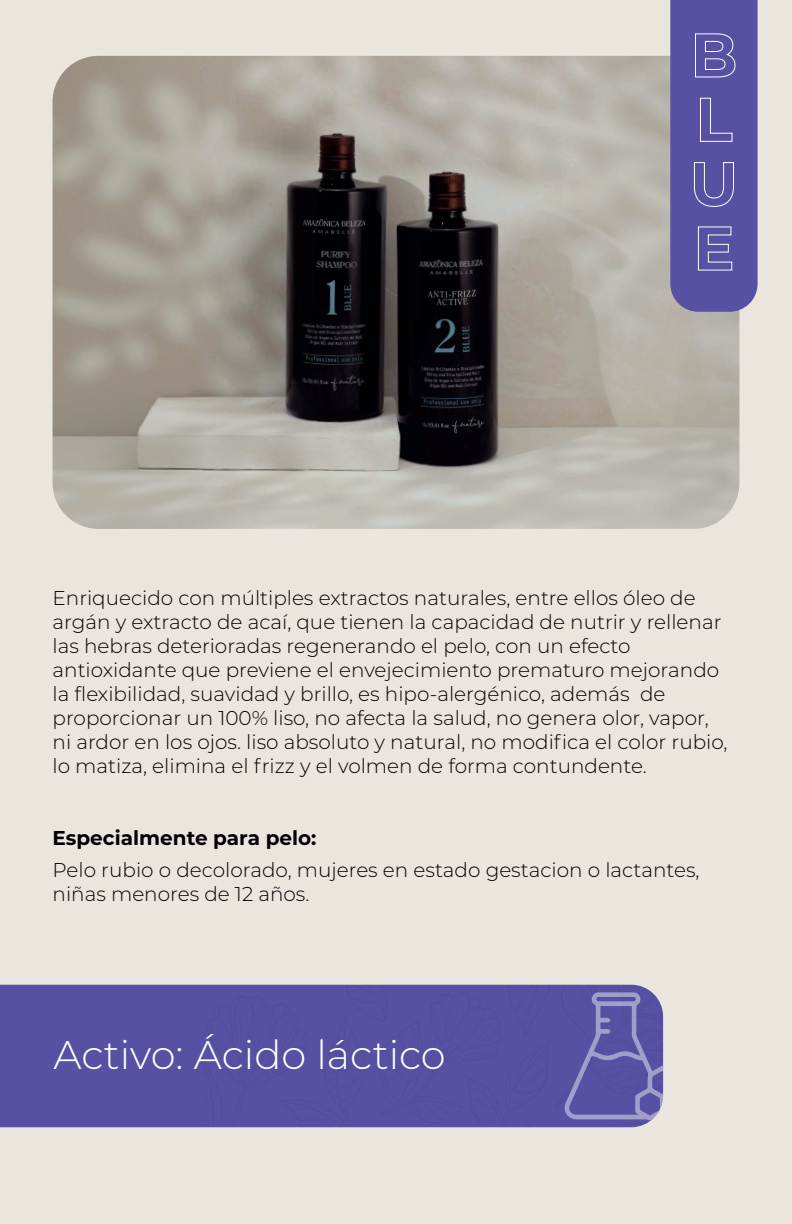
<style>
.page{position:relative;width:792px;height:1224px;background:#eae5dd}
.page>*{position:absolute;margin:0;border:0;box-sizing:border-box;transform-origin:0 0}
.t1{font:300 40px "Montserrat";color:#fff}
.t2{font:300 20px/24px "Montserrat";color:#000001}
.t3{font:700 20px "Montserrat";color:#000001}
</style>
<div class="page">
<img style="left:53px;top:56px;width:686px;height:473px">
<svg style="left:670px;top:0;width:88px;height:312px;background:#5e59a5"></svg>
<div style="left:0;top:985px;width:201px;height:142px;background:#5651a2"></div>
<div style="left:201px;top:985px;width:462px;height:142px;background:#5651a2"></div>
<svg style="left:565px;top:992px;width:98px;height:128px"></svg>
<p class="t2" style="left:53px;top:586px;width:676px">Enriquecido con múltiples extractos naturales, entre ellos óleo de argán y extracto de acaí, que tienen la capacidad de nutrir y rellenar las hebras deterioradas regenerando el pelo, con un efecto antioxidante que previene el envejecimiento prematuro mejorando la flexibilidad, suavidad y brillo, es hipo-alergénico, además de proporcionar un 100% liso, no afecta la salud, no genera olor, vapor, ni ardor en los ojos. liso absoluto y natural, no modifica el color rubio, lo matiza, elimina el frizz y el volmen de forma contundente.</p>
<p class="t3" style="left:53px;top:824px;width:265px">Especialmente para pelo:</p>
<p class="t2" style="left:53px;top:858px;width:649px">Pelo rubio o decolorado, mujeres en estado gestacion o lactantes, niñas menores de 12 años.</p>
<h1 class="t1" style="left:53px;top:1028px;width:394px">Activo: Ácido láctico</h1>
</div>
